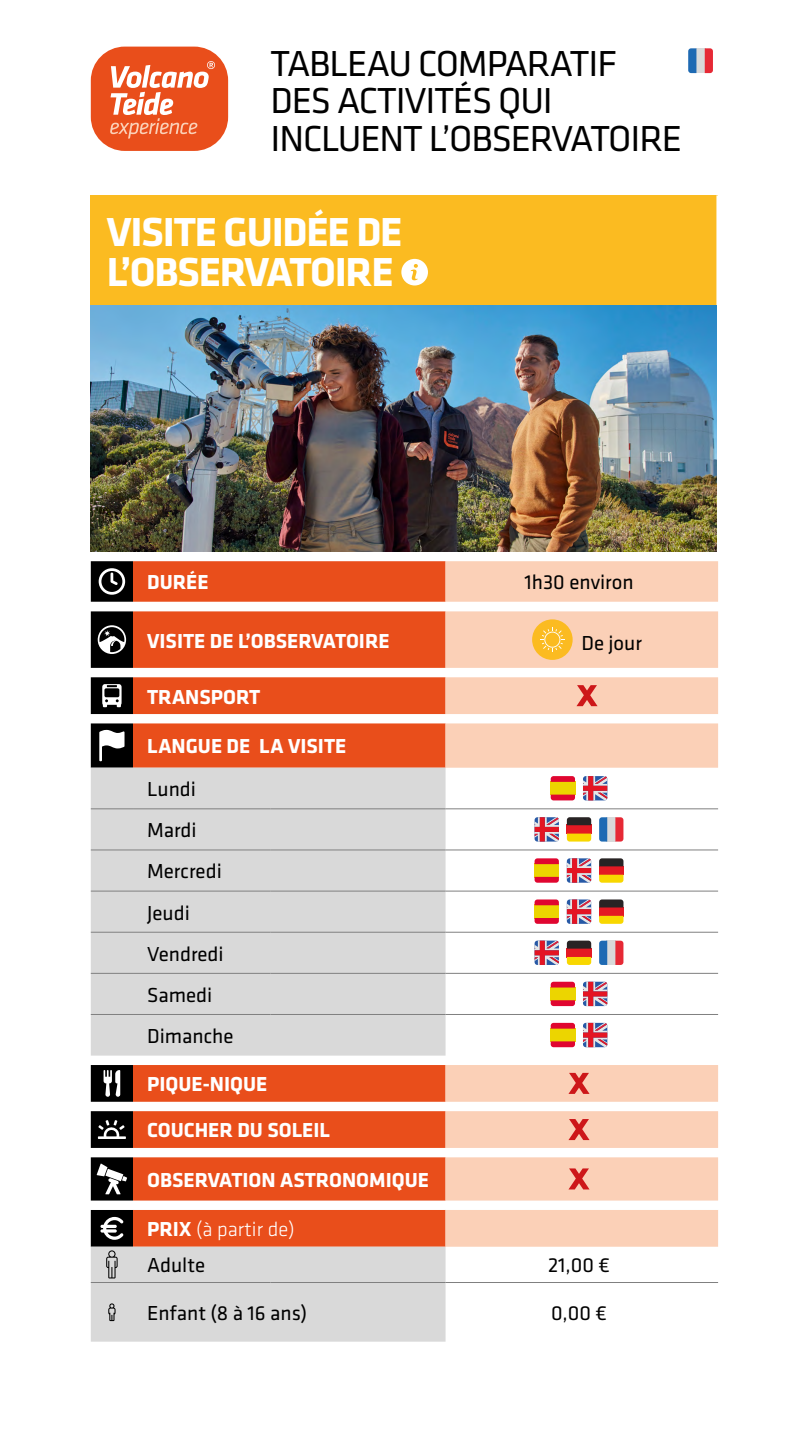
<style>
.page{position:relative;width:810px;height:1440px;background:#fff}
.page>*{position:absolute;margin:0;border:0;box-sizing:border-box;transform-origin:0 0}
.t1{font:700 42px/39px "Klavika";letter-spacing:-.03em;color:#fff}
.t2{font:37.5px/37.5px "Klavika";letter-spacing:-.03em;color:#000}
.t3{font:700 21px/46.1px "Klavika";color:#fff}
.t4{font:21px/41.1px "Klavika";color:#000}
.t5{font:300 20.77px "Klavika";color:#fff}
.s1{font-weight:700;font-size:21px}
</style>
<div class="page">
<div style="left:91px;top:195px;width:627px;height:110px;background:#fbbb21"></div>
<svg style="left:133px;top:561px;width:313px;height:207px;background:#ec673b"></svg>
<svg style="left:446px;top:561px;width:272px;height:686px;fill:#fbd0b7"></svg>
<svg style="left:91px;top:768px;width:355px;height:574px;background:#dfb6a8"></svg>
<svg style="left:716px;top:195px;width:2px;height:110px"></svg>
<svg style="left:716px;top:305px;width:1px;height:246px"></svg>
<hr style="left:91px;top:1282px;width:42px;height:1px;background:#808080">
<hr style="left:133px;top:1282px;width:138px;height:1px;background:#808080">
<hr style="left:271px;top:1282px;width:175px;height:1px;background:#808080">
<hr style="left:446px;top:1282px;width:272px;height:1px;background:#808080">
<hr style="left:133px;top:808px;width:138px;height:1px;background:#808080">
<hr style="left:271px;top:808px;width:175px;height:1px;background:#808080">
<hr style="left:446px;top:808px;width:272px;height:1px;background:#808080">
<hr style="left:133px;top:850px;width:138px;height:1px;background:#808080">
<hr style="left:271px;top:850px;width:175px;height:1px;background:#808080">
<hr style="left:446px;top:850px;width:272px;height:1px;background:#808080">
<hr style="left:133px;top:891px;width:138px;height:1px;background:#808080">
<hr style="left:271px;top:891px;width:175px;height:1px;background:#808080">
<hr style="left:446px;top:891px;width:272px;height:1px;background:#808080">
<hr style="left:133px;top:932px;width:138px;height:1px;background:#808080">
<hr style="left:271px;top:932px;width:175px;height:1px;background:#808080">
<hr style="left:446px;top:932px;width:272px;height:1px;background:#808080">
<hr style="left:133px;top:973px;width:138px;height:1px;background:#808080">
<hr style="left:271px;top:973px;width:175px;height:1px;background:#808080">
<hr style="left:446px;top:973px;width:272px;height:1px;background:#808080">
<hr style="left:133px;top:1014px;width:138px;height:1px;background:#808080">
<hr style="left:271px;top:1014px;width:175px;height:1px;background:#808080">
<hr style="left:446px;top:1014px;width:272px;height:1px;background:#808080">
<svg style="left:401px;top:259px;width:27px;height:26px"></svg>
<div style="left:532px;top:619px;width:41px;height:41px;background:#fbbb21;border-radius:50%"></div>
<svg style="left:540px;top:627px;width:25px;height:25px"></svg>
<svg style="left:576px;top:685px;width:22px;height:21px"></svg>
<svg style="left:549px;top:774px;width:28px;height:28px"></svg>
<div style="left:551px;top:782px;width:24px;height:13px;background:#ecd500"></div>
<svg style="left:551px;top:776px;width:24px;height:6px"></svg>
<svg style="left:551px;top:795px;width:24px;height:5px"></svg>
<svg style="left:581px;top:774px;width:28px;height:28px"></svg>
<svg style="left:583px;top:776px;width:24px;height:24px"></svg>
<svg style="left:533px;top:816px;width:28px;height:27px"></svg>
<svg style="left:535px;top:817px;width:24px;height:25px"></svg>
<svg style="left:565px;top:816px;width:28px;height:27px"></svg>
<div style="left:567px;top:825px;width:24px;height:9px;background:#e41923"></div>
<svg style="left:567px;top:817px;width:24px;height:8px"></svg>
<svg style="left:567px;top:834px;width:24px;height:8px"></svg>
<svg style="left:597px;top:816px;width:28px;height:27px"></svg>
<div style="left:607px;top:817px;width:9px;height:25px;background:#d9d9d9"></div>
<svg style="left:599px;top:817px;width:8px;height:25px"></svg>
<svg style="left:615px;top:817px;width:8px;height:25px"></svg>
<svg style="left:533px;top:857px;width:28px;height:27px"></svg>
<div style="left:535px;top:864px;width:24px;height:13px;background:#ecd500"></div>
<svg style="left:535px;top:858px;width:24px;height:6px"></svg>
<svg style="left:535px;top:877px;width:24px;height:6px"></svg>
<svg style="left:565px;top:857px;width:28px;height:27px"></svg>
<svg style="left:567px;top:858px;width:24px;height:25px"></svg>
<svg style="left:597px;top:857px;width:28px;height:27px"></svg>
<div style="left:599px;top:866px;width:24px;height:9px;background:#e41923"></div>
<svg style="left:599px;top:858px;width:24px;height:8px"></svg>
<svg style="left:599px;top:875px;width:24px;height:8px"></svg>
<div style="left:533px;top:898px;width:28px;height:28px;background:linear-gradient(to right,#fff,#fff);border-radius:5px"></div>
<div style="left:535px;top:905px;width:24px;height:13px;background:#ecd500"></div>
<svg style="left:535px;top:899px;width:24px;height:6px"></svg>
<svg style="left:535px;top:918px;width:24px;height:6px"></svg>
<svg style="left:565px;top:898px;width:28px;height:28px"></svg>
<svg style="left:567px;top:899px;width:24px;height:25px"></svg>
<svg style="left:597px;top:898px;width:28px;height:28px"></svg>
<div style="left:599px;top:907px;width:24px;height:9px;background:#e41923"></div>
<svg style="left:599px;top:899px;width:24px;height:9px"></svg>
<svg style="left:599px;top:916px;width:24px;height:8px"></svg>
<div style="left:533px;top:939px;width:28px;height:28px;background:linear-gradient(to right,#fff,#fff);border-radius:5px"></div>
<svg style="left:535px;top:941px;width:24px;height:24px"></svg>
<svg style="left:565px;top:939px;width:28px;height:28px"></svg>
<div style="left:567px;top:948px;width:24px;height:9px;background:#e41923"></div>
<svg style="left:567px;top:941px;width:24px;height:8px"></svg>
<svg style="left:567px;top:957px;width:24px;height:8px"></svg>
<svg style="left:597px;top:939px;width:28px;height:28px"></svg>
<div style="left:607px;top:941px;width:9px;height:24px;background:#d9d9d9"></div>
<svg style="left:599px;top:941px;width:8px;height:24px"></svg>
<svg style="left:615px;top:941px;width:8px;height:24px"></svg>
<svg style="left:549px;top:980px;width:28px;height:28px"></svg>
<div style="left:551px;top:987px;width:24px;height:14px;background:#ecd500"></div>
<svg style="left:551px;top:982px;width:24px;height:6px"></svg>
<svg style="left:551px;top:1000px;width:24px;height:6px"></svg>
<svg style="left:581px;top:980px;width:28px;height:28px"></svg>
<svg style="left:583px;top:982px;width:24px;height:24px"></svg>
<svg style="left:549px;top:1021px;width:28px;height:28px"></svg>
<div style="left:551px;top:1028px;width:24px;height:14px;background:#ecd500"></div>
<svg style="left:551px;top:1023px;width:24px;height:6px"></svg>
<svg style="left:551px;top:1041px;width:24px;height:6px"></svg>
<svg style="left:581px;top:1021px;width:28px;height:28px"></svg>
<svg style="left:583px;top:1023px;width:24px;height:24px"></svg>
<svg style="left:568px;top:1073px;width:22px;height:21px"></svg>
<svg style="left:568px;top:1119px;width:22px;height:21px"></svg>
<svg style="left:568px;top:1168px;width:22px;height:21px"></svg>
<svg style="left:91px;top:561px;width:42px;height:717px;background:#898989"></svg>
<svg style="left:108px;top:1303px;width:8px;height:18px"></svg>
<div style="left:91px;top:47px;width:137px;height:104px;background:#e94e1b;border-radius:34px"></div>
<svg style="left:110px;top:61px;width:105px;height:78px"></svg>
<div style="left:696px;top:48px;width:10px;height:25px;background:#d9d9d9"></div>
<svg style="left:688px;top:48px;width:8px;height:25px"></svg>
<svg style="left:705px;top:48px;width:8px;height:25px"></svg>
<img style="left:91px;top:306px;width:625px;height:246px">
<h2 class="t2" style="left:271px;top:45px;width:413px">TABLEAU COMPARATIF<br>DES ACTIVITÉS QUI<br>INCLUENT L’OBSERVATOIRE</h2>
<h1 class="t1" style="left:107px;top:214px;width:297px">VISITE GUIDÉE DE<br>L’OBSERVATOIRE</h1>
<p class="t3" style="left:147px;top:560px;width:63px">DURÉE</p>
<p class="t4" style="left:525px;top:562px;width:111px">1h30 environ</p>
<p class="t3" style="left:147px;top:618px;width:244px">VISITE DE L’OBSERVATOIRE</p>
<p class="t4" style="left:581px;top:622px;width:62px">De jour</p>
<p class="t3" style="left:147px;top:674px;width:115px">TRANSPORT</p>
<p class="t3" style="left:147px;top:724px;width:201px">LANGUE DE LA VISITE</p>
<p class="t4" style="left:147px;top:769px;width:88px">Lundi<br>Mardi<br>Mercredi<br>Jeudi<br>Vendredi<br>Samedi<br>Dimanche</p>
<p class="t3" style="left:147px;top:1062px;width:184px">PIQUE-NIQUE<br>COUCHER DU SOLEIL</p>
<p class="t3" style="left:147px;top:1157px;width:283px">OBSERVATION ASTRONOMIQUE</p>
<p class="t5" style="left:147px;top:1218px;width:149px"><span class="s1">PRIX</span> (à partir de)</p>
<p class="t4" style="left:147px;top:1245px;width:60px">Adulte</p>
<p class="t4" style="left:548px;top:1245px;width:63px">21,00 €</p>
<p class="t4" style="left:147px;top:1293px;width:161px">Enfant (8 à 16 ans)</p>
<p class="t4" style="left:551px;top:1293px;width:58px">0,00 €</p>
</div>
